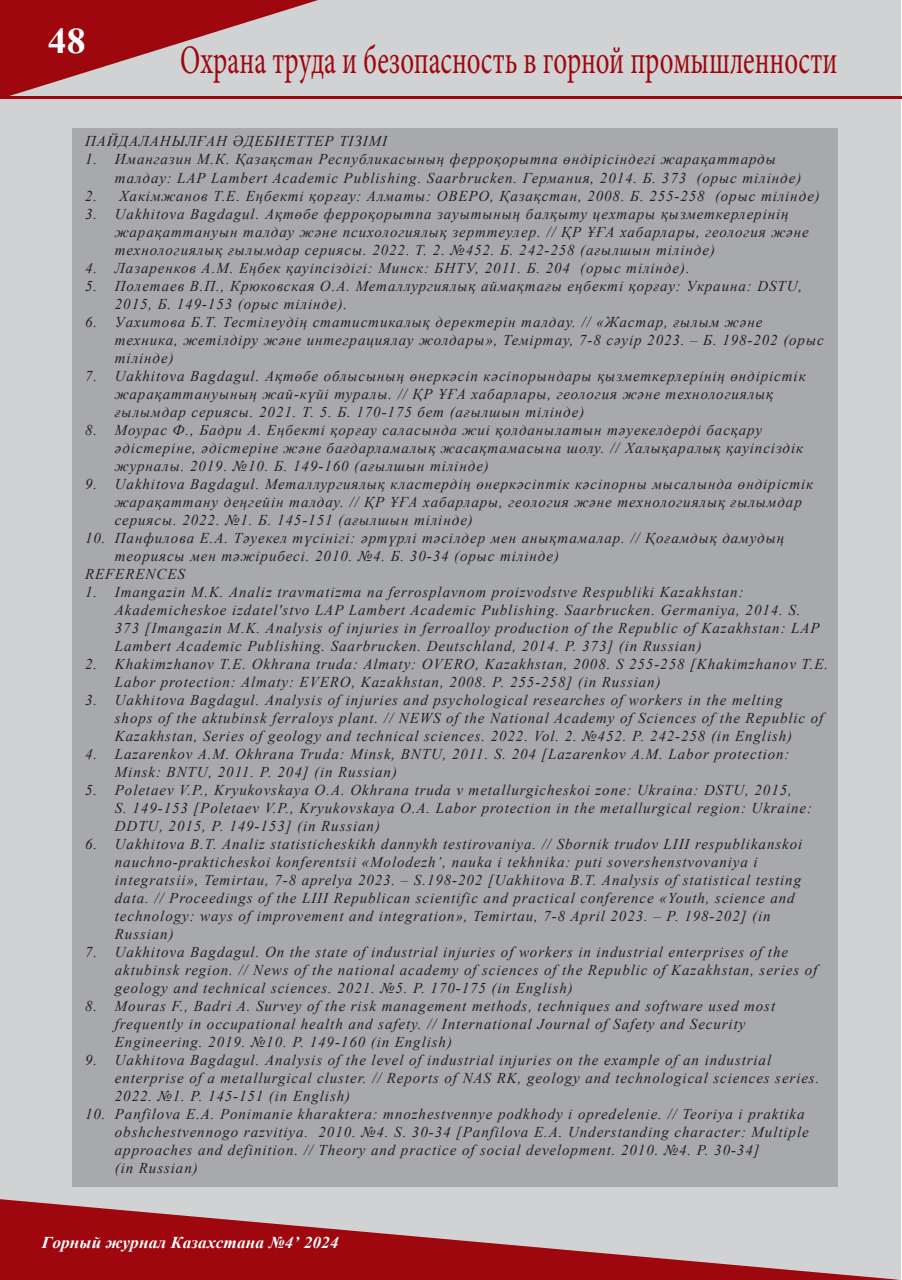
<style>
.page{position:relative;width:902px;height:1280px;background:#fff}
.page>*{position:absolute;margin:0;border:0;box-sizing:border-box;transform-origin:0 0}
.Рубрика{font:40.5px "Minion Pro";color:#9d070d;scale:.67 1}
.t1{font:700 36px "Times New Roman";color:#fff;scale:1.05 1}
.t2{font:italic 700 16.5px "Times New Roman";letter-spacing:.005em;color:#fff;scale:1.05 1}
.литература{font:italic 15px/18px "Times New Roman";letter-spacing:.06em;color:#231f20}
</style>
<div class="page">
<div style="left:1px;top:1px;width:900px;height:1278px;background:#d1d2d4"></div>
<svg style="left:0;top:0;width:318px;height:96px"></svg>
<svg style="left:0;top:1199px;width:901px;height:81px"></svg>
<hr style="left:0;top:96px;width:901px;height:3px;background:#9d070d">
<div style="left:72px;top:128px;width:766px;height:1058px;background:#a8a9ad"></div>
<h2 class="t1" style="left:48px;top:15px;width:37px">48</h2>
<p class="Рубрика" style="left:180px;top:33px;width:982px">Охрана труда и безопасность в горной промышленности</p>
<p class="литература" style="left:85px;top:132px;width:303px">ПАЙДАЛАНЫЛҒАН ӘДЕБИЕТТЕР ТІЗІМІ</p>
<p class="литература" style="left:115px;top:150px;width:688px;text-indent:-30px">1. Имангазин М.К. Қазақстан Республикасының ферроқорытпа өндірісіндегі жарақаттарды талдау: LAP Lambert Academic Publishing. Saarbrucken. Германия, 2014. Б. 373 (орыс тілінде)</p>
<p class="литература" style="left:85px;top:186px;width:736px">2. Хакімжанов Т.Е. Еңбекті қорғау: Алматы: ОВЕРО, Қазақстан, 2008. Б. 255-258 (орыс тілінде)</p>
<p class="литература" style="left:115px;top:204px;width:695px;text-indent:-30px">3. Uakhitova Bagdagul. Ақтөбе ферроқорытпа зауытының балқыту цехтары қызметкерлерінің жарақаттануын талдау және психологиялық зерттеулер. // ҚР ҰҒА хабарлары, геология және технологиялық ғылымдар сериясы. 2022. Т. 2. №452. Б. 242-258 (ағылшын тілінде)</p>
<p class="литература" style="left:85px;top:258px;width:606px">4. Лазаренков А.М. Еңбек қауіпсіздігі: Минск: БНТУ, 2011. Б. 204 (орыс тілінде).</p>
<p class="литература" style="left:115px;top:276px;width:689px;text-indent:-30px">5. Полетаев В.П., Крюковская О.А. Металлургиялық аймақтағы еңбекті қорғау: Украина: DSTU,<br>2015, Б. 149-153 (орыс тілінде).</p>
<p class="литература" style="left:115px;top:312px;width:710px;text-indent:-30px">6. Уахитова Б.Т. Тестілеудің статистикалық деректерін талдау. // «Жастар, ғылым және техника, жетілдіру және интеграциялау жолдары», Теміртау, 7-8 сәуір 2023. – Б. 198-202 (орыс тілінде)</p>
<p class="литература" style="left:115px;top:366px;width:692px;text-indent:-30px">7. Uakhitova Bagdagul. Ақтөбе облысының өнеркәсіп кәсіпорындары қызметкерлерінің өндірістік жарақаттануының жай-күйі туралы. // ҚР ҰҒА хабарлары, геология және технологиялық ғылымдар сериясы. 2021. Т. 5. Б. 170-175 бет (ағылшын тілінде)</p>
<p class="литература" style="left:115px;top:420px;width:689px;text-indent:-30px">8. Моурас Ф., Бадри А. Еңбекті қорғау саласында жиі қолданылатын тәуекелдерді басқару әдістеріне, әдістеріне және бағдарламалық жасақтамасына шолу. // Халықаралық қауіпсіздік журналы. 2019. №10. Б. 149-160 (ағылшын тілінде)</p>
<p class="литература" style="left:115px;top:474px;width:699px;text-indent:-30px">9. Uakhitova Bagdagul. Металлургиялық кластердің өнеркәсіптік кәсіпорны мысалында өндірістік жарақаттану деңгейін талдау. // ҚР ҰҒА хабарлары, геология және технологиялық ғылымдар сериясы. 2022. №1. Б. 145-151 (ағылшын тілінде)</p>
<p class="литература" style="left:115px;top:528px;width:670px;text-indent:-30px">10. Панфилова Е.А. Тәуекел түсінігі: әртүрлі тәсілдер мен анықтамалар. // Қоғамдық дамудың теориясы мен тәжірибесі. 2010. №4. Б. 30-34 (орыс тілінде)</p>
<p class="литература" style="left:85px;top:564px;width:101px">REFERENCES</p>
<p class="литература" style="left:115px;top:582px;width:706px;text-indent:-30px">1. Imangazin M.K. Analiz travmatizma na ferrosplavnom proizvodstve Respubliki Kazakhstan:<br>Akademicheskoe izdatel'stvo LAP Lambert Academic Publishing. Saarbrucken. Germaniya, 2014. S.<br>373 [Imangazin M.K. Analysis of injuries in ferroalloy production of the Republic of Kazakhstan: LAP Lambert Academic Publishing. Saarbrucken. Deutschland, 2014. P. 373] (in Russian)</p>
<p class="литература" style="left:115px;top:654px;width:714px;text-indent:-30px">2. Khakimzhanov T.E. Okhrana truda: Almaty: OVERO, Kazakhstan, 2008. S 255-258 [Khakimzhanov T.E.<br>Labor protection: Almaty: EVERO, Kazakhstan, 2008. Р. 255-258] (in Russian)</p>
<p class="литература" style="left:115px;top:690px;width:710px;text-indent:-30px">3. Uakhitova Bagdagul. Аnalysis of injuries and psychological researches of workers in the melting shops of the aktubinsk ferraloys plant. // NEWS of the National Academy of Sciences of the Republic of<br>Kazakhstan, Series of geology and technical sciences. 2022. Vol. 2. №452. Р. 242-258 (in English)</p>
<p class="литература" style="left:115px;top:744px;width:676px;text-indent:-30px">4. Lazarenkov A.M. Okhrana Truda: Minsk, BNTU, 2011. S. 204 [Lazarenkov A.M. Labor protection:<br>Minsk: BNTU, 2011. Р. 204] (in Russian)</p>
<p class="литература" style="left:115px;top:780px;width:698px;text-indent:-30px">5. Poletaev V.P., Kryukovskaya O.A. Okhrana truda v metallurgicheskoi zone: Ukraina: DSTU, 2015,<br>S. 149-153 [Poletaev V.P., Kryukovskaya O.A. Labor protection in the metallurgical region: Ukraine:<br>DDTU, 2015, Р. 149-153] (in Russian)</p>
<p class="литература" style="left:115px;top:834px;width:688px;text-indent:-30px">6. Uakhitova B.T. Analiz statisticheskikh dannykh testirovaniya. // Sbornik trudov LIII respublikanskoi nauchno-prakticheskoi konferentsii «Molodezh’, nauka i tekhnika: puti sovershenstvovaniya i integratsii», Temirtau, 7-8 aprelya 2023. – S.198-202 [Uakhitova B.T. Analysis of statistical testing data. // Proceedings of the LIII Republican scientific and practical conference «Youth, science and technology: ways of improvement and integration», Temirtau, 7-8 April 2023. – Р. 198-202] (in Russian)</p>
<p class="литература" style="left:115px;top:942px;width:703px;text-indent:-30px">7. Uakhitova Bagdagul. On the state of industrial injuries of workers in industrial enterprises of the aktubinsk region. // News of the national academy of sciences of the Republic of Kazakhstan, series of geology and technical sciences. 2021. №5. P. 170-175 (in English)</p>
<p class="литература" style="left:115px;top:996px;width:661px;text-indent:-30px">8. Mouras F., Badri A. Survey of the risk management methods, techniques and software used most frequently in occupational health and safety. // International Journal of Safety and Security<br>Engineering. 2019. №10. P. 149-160 (in English)</p>
<p class="литература" style="left:115px;top:1050px;width:706px;text-indent:-30px">9. Uakhitova Bagdagul. Аnalysis of the level of industrial injuries on the example of an industrial enterprise of a metallurgical cluster. // Reports of NAS RK, geology and technological sciences series.<br>2022. №1. P. 145-151 (in English)</p>
<p class="литература" style="left:115px;top:1104px;width:695px;text-indent:-30px">10. Panfilova E.A. Ponimanie kharaktera: mnozhestvennye podkhody i opredelenie. // Teoriya i praktika obshchestvennogo razvitiya. 2010. №4. S. 30-34 [Panfilova E.A. Understanding character: Multiple approaches and definition. // Theory and practice of social development. 2010. №4. P. 30-34]<br>(in Russian)</p>
<p class="t2" style="left:42px;top:1231px;width:284px">Горный журнал Казахстана №4’ 2024</p>
</div>
